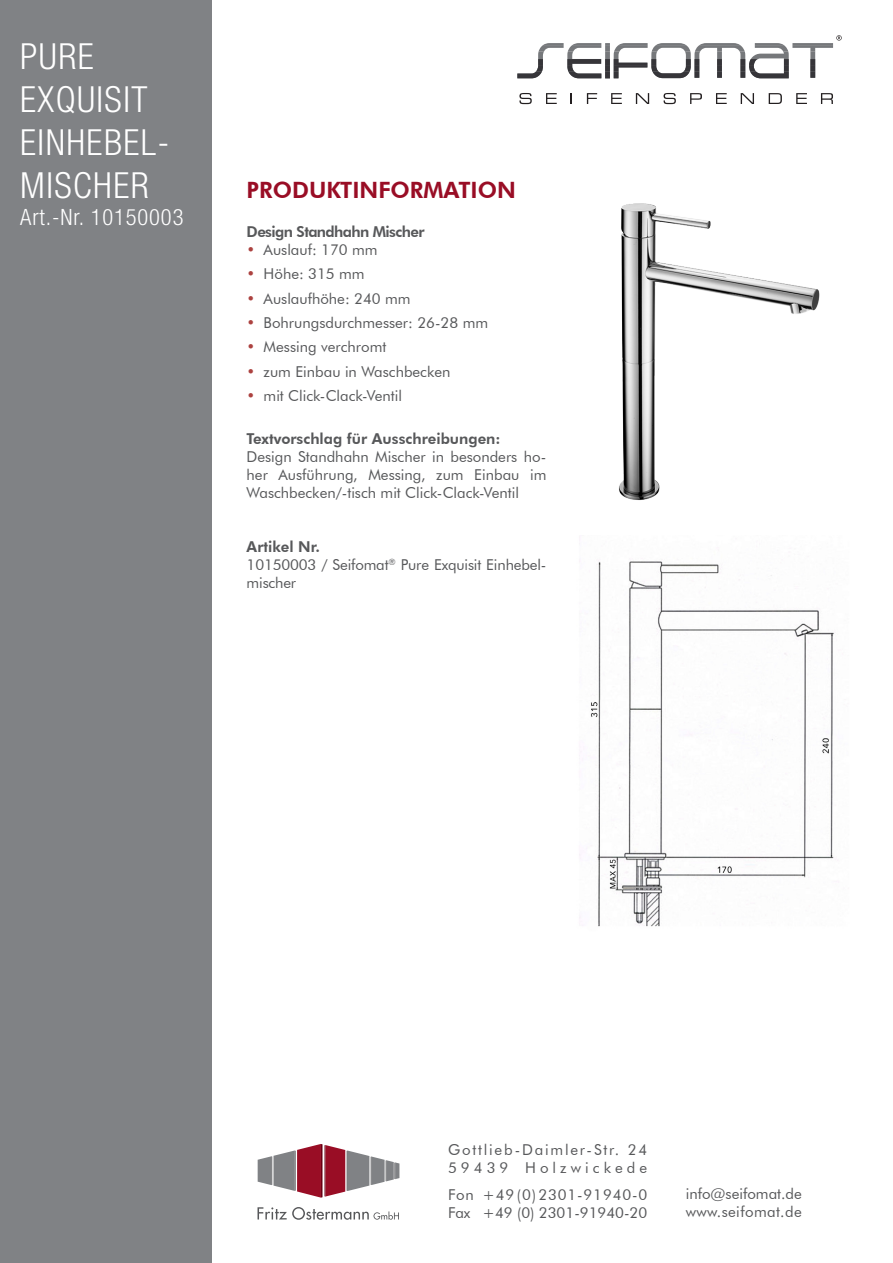
<style>
.page{position:relative;width:893px;height:1263px;background:#fff}
.page>*{position:absolute;margin:0;border:0;box-sizing:border-box;transform-origin:0 0}
.t1{font:300 condensed 36px/43.2px "Helvetica Neue LT Std";letter-spacing:.04em;color:#fff}
.Produktinformation{font:800 22.5px "Futura BT";color:#990d25}
.t2{font:300 condensed 22.5px "Helvetica Neue LT Std";letter-spacing:.04em;color:#fff}
.Text{font:15px/18px "Futura BT";color:#57585a}
.Hervorgehoben{font:800 15px "Futura BT";color:#57585a}
.Text-2{font:15px/18px "Futura BT";letter-spacing:.12em;color:#57585a}
.Hervorgehoben-2{font:800 15px "Futura BT";letter-spacing:-.04em;color:#57585a}
.s1{color:#ac4240}
</style>
<div class="page">
<svg style="left:519px;top:93px;width:13px;height:11px"></svg>
<svg style="left:546px;top:93px;width:11px;height:11px"></svg>
<svg style="left:587px;top:93px;width:10px;height:11px"></svg>
<svg style="left:611px;top:93px;width:11px;height:11px"></svg>
<svg style="left:636px;top:93px;width:13px;height:11px"></svg>
<svg style="left:664px;top:93px;width:12px;height:11px"></svg>
<svg style="left:690px;top:93px;width:12px;height:11px"></svg>
<svg style="left:716px;top:93px;width:11px;height:11px"></svg>
<svg style="left:741px;top:93px;width:13px;height:11px"></svg>
<svg style="left:769px;top:93px;width:13px;height:11px"></svg>
<svg style="left:796px;top:93px;width:11px;height:11px"></svg>
<svg style="left:821px;top:93px;width:12px;height:11px"></svg>
<svg style="left:517px;top:35px;width:325px;height:43px"></svg>
<div style="left:0;top:0;width:212px;height:1263px;background:#808285"></div>
<svg style="left:257px;top:1207px;width:142px;height:13px"></svg>
<svg style="left:258px;top:1144px;width:141px;height:53px"></svg>
<img style="left:619px;top:203px;width:201px;height:297px">
<img style="left:579px;top:560px;width:255px;height:367px">
<p class="t1" style="left:20px;top:34px;width:75px">PURE</p>
<p class="t1" style="left:20px;top:77px;width:129px">EXQUISIT</p>
<p class="t1" style="left:20px;top:121px;width:151px">EINHEBEL-<br>MISCHER</p>
<p class="t2" style="left:20px;top:205px;width:165px">Art.-Nr. 10150003</p>
<p class="Produktinformation" style="left:247px;top:176px;width:271px">PRODUKTINFORMATION</p>
<p class="Hervorgehoben-2" style="left:247px;top:222px;width:179px">Design Standhahn Mischer</p>
<p class="Text" style="left:247px;top:240px;width:133px"><span class="s1">•</span> Auslauf: 170 mm</p>
<p class="Text" style="left:247px;top:265px;width:120px"><span class="s1">•</span> Höhe: 315 mm</p>
<p class="Text" style="left:247px;top:289px;width:165px"><span class="s1">•</span> Auslaufhöhe: 240 mm</p>
<p class="Text" style="left:247px;top:313px;width:243px"><span class="s1">•</span> Bohrungsdurchmesser: 26-28 mm</p>
<p class="Text" style="left:247px;top:338px;width:141px"><span class="s1">•</span> Messing verchromt</p>
<p class="Text" style="left:247px;top:362px;width:205px"><span class="s1">•</span> zum Einbau in Waschbecken</p>
<p class="Text" style="left:247px;top:387px;width:157px"><span class="s1">•</span> mit Click-Clack-Ventil</p>
<p class="Hervorgehoben" style="left:247px;top:429px;width:255px">Textvorschlag für Ausschreibungen:</p>
<p class="Text" style="left:247px;top:447px;width:301px;text-align:justify">Design Standhahn Mischer in besonders ho&shy;her Ausführung, Messing, zum Einbau im Waschbecken/-tisch mit Click-Clack-Ventil</p>
<p class="Hervorgehoben" style="left:247px;top:537px;width:75px">Artikel Nr.</p>
<p class="Text" style="left:247px;top:555px;width:301px">10150003 / Seifomat<sup>®</sup> Pure Exquisit Einhebel&shy;mischer</p>
<p class="Text-2" style="left:448px;top:1141px;width:201px">Gottlieb-Daimler-Str. 24<br>59439 Holzwickede</p>
<p class="Text" style="left:448px;top:1186px;width:201px">Fon +49 (0) 2301-91940-0<br>Fax +49 (0) 2301-91940-20</p>
<p class="Text" style="left:686px;top:1184px;width:118px">info@seifomat.de www.seifomat.de</p>
</div>
